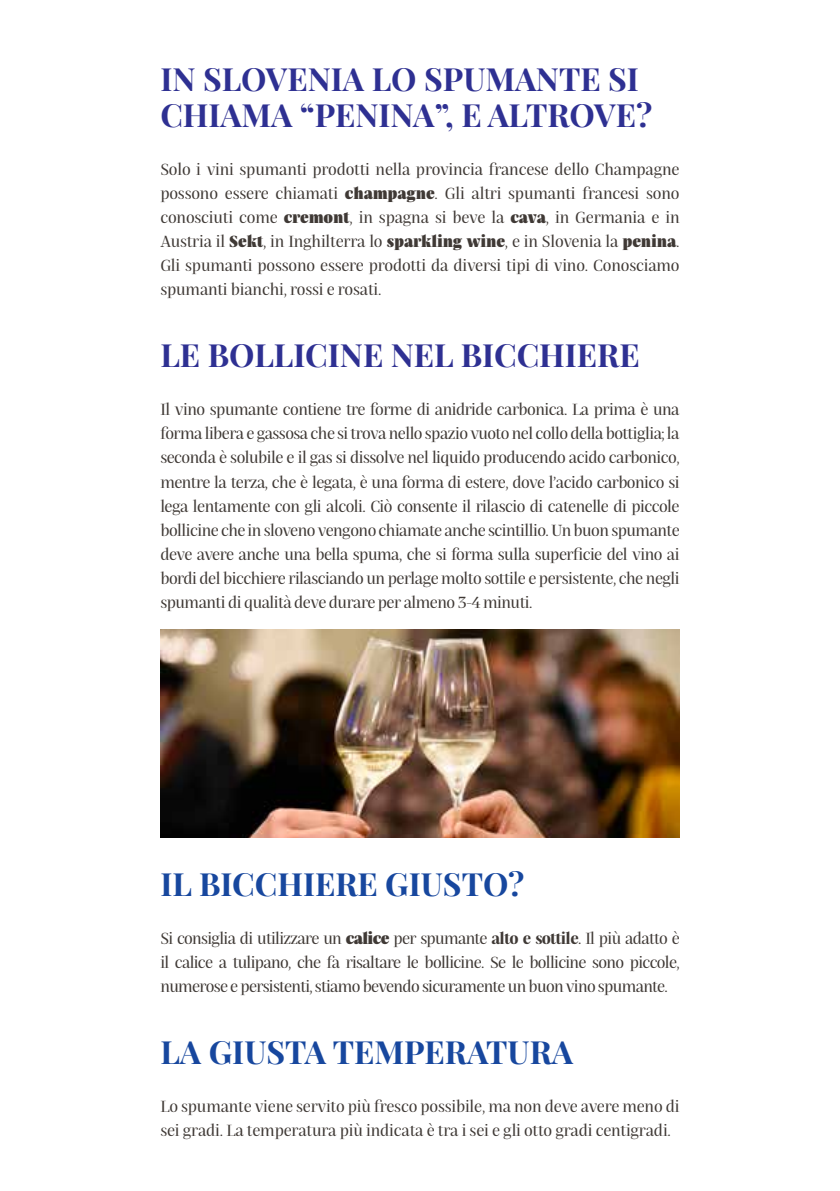
<style>
.page{position:relative;width:840px;height:1191px;background:#fff}
.page>*{position:absolute;margin:0;border:0;box-sizing:border-box;transform-origin:0 0}
.t1{font:700 32px/36px "Playfair Display";color:#2e3092}
.t2{font:700 32px "Playfair Display";color:#17479e}
.t3{font:16px/24px "Praho Pro";letter-spacing:-.01em;color:#3f3935;text-align:justify}
.s1{font-weight:900}
.s2{font-weight:700}
</style>
<div class="page">
<img style="left:160px;top:629px;width:519px;height:208px">
<h1 class="t1" style="left:160px;top:59px;width:493px">IN SLOVENIA LO SPUMANTE SI<br>CHIAMA “PENINA”, E ALTROVE?</h1>
<p class="t3" style="left:160px;top:156px;width:520px">Solo i vini spumanti prodotti nella provincia francese dello Champagne possono essere chiamati <span class="s1">champagne</span>. Gli altri spumanti francesi sono conosciuti come <span class="s1">cremont</span>, in spagna si beve la <span class="s1">cava</span>, in Germania e in Austria il <span class="s1">Sekt</span>, in Inghilterra lo <span class="s1">sparkling wine</span>, e in Slovenia la <span class="s1">penina</span>.<br>Gli spumanti possono essere prodotti da diversi tipi di vino. Conosciamo spumanti bianchi, rossi e rosati.</p>
<h1 class="t1" style="left:160px;top:335px;width:480px">LE BOLLICINE NEL BICCHIERE</h1>
<p class="t3" style="left:160px;top:396px;width:520px">Il vino spumante contiene tre forme di anidride carbonica. La prima è una forma libera e gassosa che si trova nello spazio vuoto nel collo della bottiglia; la seconda è solubile e il gas si dissolve nel liquido producendo acido carbonico, mentre la terza, che è legata, è una forma di estere, dove l’acido carbonico si lega lentamente con gli alcoli. Ciò consente il rilascio di catenelle di piccole bollicine che in sloveno vengono chiamate anche scintillio. Un buon spumante deve avere anche una bella spuma, che si forma sulla superficie del vino ai bordi del bicchiere rilasciando un perlage molto sottile e persistente, che negli spumanti di qualità deve durare per almeno 3-4 minuti.</p>
<h1 class="t2" style="left:160px;top:858px;width:365px">IL BICCHIERE GIUSTO?</h1>
<p class="t3" style="left:160px;top:924px;width:520px">Si consiglia di utilizzare un <span class="s1">calice</span> per spumante <span class="s2">alto e sottile</span>. Il più adatto è il calice a tulipano, che fa risaltare le bollicine. Se le bollicine sono piccole, numerose e persistenti, stiamo bevendo sicuramente un buon vino spumante.</p>
<h1 class="t2" style="left:160px;top:1026px;width:414px">LA GIUSTA TEMPERATURA</h1>
<p class="t3" style="left:160px;top:1092px;width:520px">Lo spumante viene servito più fresco possibile, ma non deve avere meno di sei gradi. La temperatura più indicata è tra i sei e gli otto gradi centigradi.</p>
</div>
